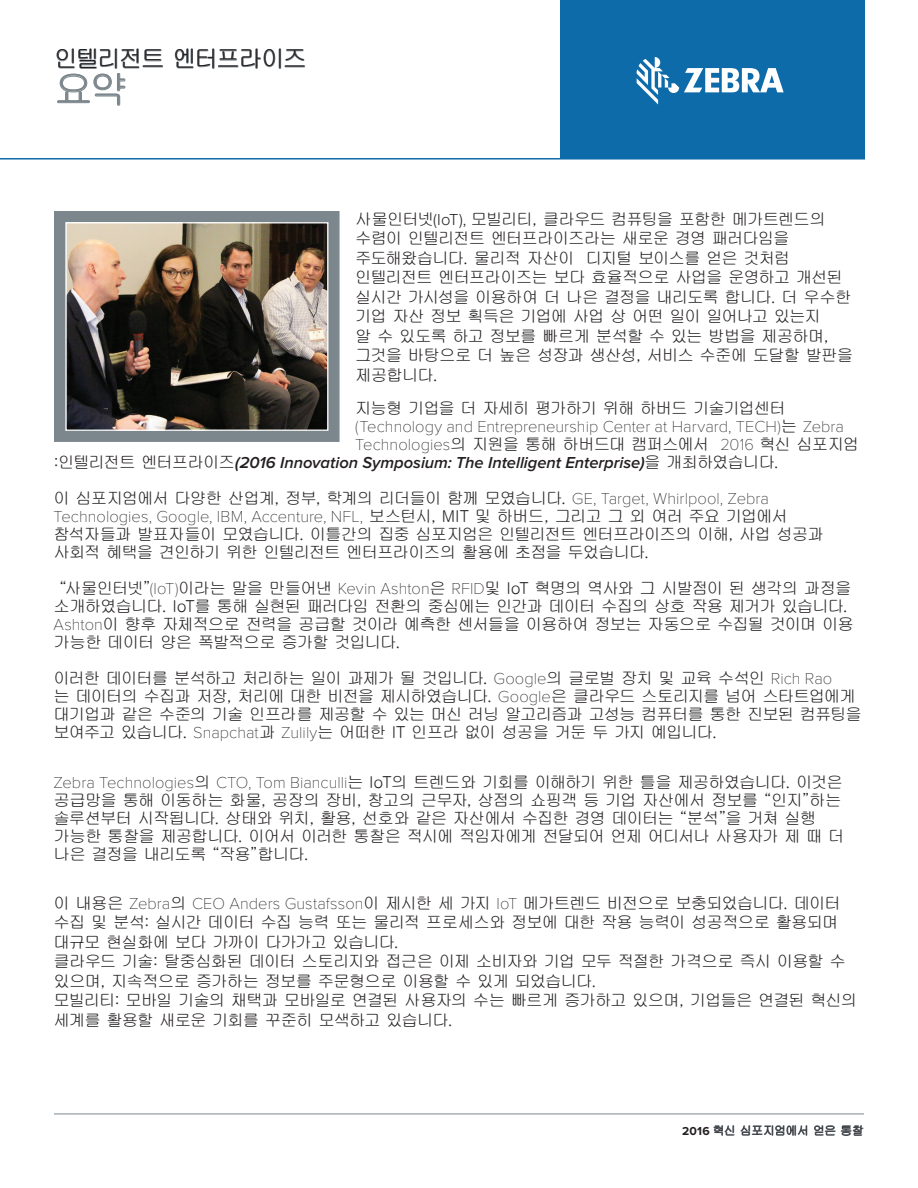
<style>
.page{position:relative;width:918px;height:1188px;background:#fff}
.page>*{position:absolute;margin:0;border:0;box-sizing:border-box;transform-origin:0 0}
.t1{font:39px "Gulim";color:#7c868d}
.t2{font:24px "Gulim";letter-spacing:-.09em;color:#231f20}
.t3{font:16.5px/19.5px "Gulim";letter-spacing:-.07em;color:#231f20}
.t4{font:100 16.5px "Proxima Nova T";letter-spacing:.005em;color:#231f20}
.t5{font:italic 600 16.5px "Proxima Nova";letter-spacing:-.005em;color:#231f20}
.t6{font:12px "Gulim";letter-spacing:-.055em;color:#231f20}
.s1{font-family:"Proxima Nova";font-weight:300}
.s2{font-family:"Gulim";font-weight:400}
.s3{font-family:"Proxima Nova T";font-weight:100}
.s4{font-family:"Gulim";font-weight:400;font-style:normal}
.s5{font-family:"Proxima Nova";font-weight:700}
</style>
<div class="page">
<svg style="left:713px;top:1125px;width:95px;height:11px"></svg>
<svg style="left:814px;top:1125px;width:50px;height:11px"></svg>
<hr style="left:54px;top:1114px;width:810px;height:1px;background:#7c868d">
<div style="left:54px;top:211px;width:286px;height:231px;background:#7c868d;border:1px solid #7c868d"></div>
<img style="left:67px;top:224px;width:259px;height:205px">
<div style="left:65px;top:222px;width:263px;height:209px;border:1px solid #fff"></div>
<div style="left:561px;top:0;width:304px;height:158px;background:#0e6baa"></div>
<svg style="left:637px;top:57px;width:147px;height:47px"></svg>
<svg style="left:175px;top:48px;width:130px;height:21px"></svg>
<svg style="left:56px;top:48px;width:107px;height:58px"></svg>
<hr style="left:0;top:158px;width:865px;height:2px;background:#0e6baa">
<h2 class="t2" style="left:54px;top:47px;width:254px">인텔리전트 엔터프라이즈</h2>
<h1 class="t1" style="left:54px;top:70px;width:76px">요약</h1>
<p class="t3" style="left:355px;top:209px;width:500px">사물인터넷<span class="s1">(IoT),</span> 모빌리티, 클라우드 컴퓨팅을 포함한 메가트렌드의 수렴이 인텔리전트 엔터프라이즈라는 새로운 경영 패러다임을 주도해왔습니다. 물리적 자산이 디지털 보이스를 얻은 것처럼 인텔리전트 엔터프라이즈는 보다 효율적으로 사업을 운영하고 개선된 실시간 가시성을 이용하여 더 나은 결정을 내리도록 합니다. 더 우수한 기업 자산 정보 획득은 기업에 사업 상 어떤 일이 일어나고 있는지<br>알 수 있도록 하고 정보를 빠르게 분석할 수 있는 방법을 제공하며, 그것을 바탕으로 더 높은 성장과 생산성, 서비스 수준에 도달할 발판을 제공합니다.</p>
<p class="t3" style="left:355px;top:399px;width:432px">지능형 기업을 더 자세히 평가하기 위해 하버드 기술기업센터</p>
<p class="t4" style="left:355px;top:414px;width:490px">(Technology and Entrepreneurship Center at Harvard, TECH)<span class="s2">는</span> Zebra</p>
<p class="t3" style="left:355px;top:435px;width:506px"><span class="s3">Technologies</span>의 지원을 통해 하버드대 캠퍼스에서 <span class="s3">2016</span> 혁신 심포지엄</p>
<p class="t5" style="left:54px;top:455px;width:727px"><span class="s4">:인텔리전트 엔터프라이즈</span>(2016 Innovation Symposium: The Intelligent Enterprise)<span class="s4">을 개최하였습니다.</span></p>
<p class="t3" style="left:54px;top:489px;width:717px">이 심포지엄에서 다양한 산업계, 정부, 학계의 리더들이 함께 모였습니다. <span class="s3">GE, Target, Whirlpool, Zebra</span></p>
<p class="t4" style="left:54px;top:504px;width:736px">Technologies, Google, IBM, Accenture, NFL, <span class="s2">보스턴시, MIT 및 하버드, 그리고 그 외 여러 주요 기업에서</span></p>
<p class="t3" style="left:54px;top:525px;width:772px;line-height:18px">참석자들과 발표자들이 모였습니다. 이틀간의 집중 심포지엄은 인텔리전트 엔터프라이즈의 이해, 사업 성공과 사회적 혜택을 견인하기 위한 인텔리전트 엔터프라이즈의 활용에 초점을 두었습니다.</p>
<p class="t3" style="left:54px;top:579px;width:802px;line-height:18px;text-indent:5px">“사물인터넷”<span class="s3">(IoT)</span>이라는 말을 만들어낸 <span class="s3">Kevin Ashton</span>은 <span class="s3">RFID</span>및 IoT 혁명의 역사와 그 시발점이 된 생각의 과정을 소개하였습니다. IoT를 통해 실현된 패러다임 전환의 중심에는 인간과 데이터 수집의 상호 작용 제거가 있습니다.<br><span class="s3">Ashton</span>이 향후 자체적으로 전력을 공급할 것이라 예측한 센서들을 이용하여 정보는 자동으로 수집될 것이며 이용 가능한 데이터 양은 폭발적으로 증가할 것입니다.</p>
<p class="t3" style="left:54px;top:669px;width:810px;line-height:18px">이러한 데이터를 분석하고 처리하는 일이 과제가 될 것입니다. <span class="s3">Google</span>의 글로벌 장치 및 교육 수석인 <span class="s3">Rich Rao<br></span>는 데이터의 수집과 저장, 처리에 대한 비전을 제시하였습니다. <span class="s3">Google</span>은 클라우드 스토리지를 넘어 스타트업에게 대기업과 같은 수준의 기술 인프라를 제공할 수 있는 머신 러닝 알고리즘과 고성능 컴퓨터를 통한 진보된 컴퓨팅을 보여주고 있습니다. <span class="s3">Snapchat</span>과 <span class="s3">Zulily</span>는 어떠한 IT 인프라 없이 성공을 거둔 두 가지 예입니다.</p>
<p class="t4" style="left:54px;top:770px;width:791px">Zebra Technologies<span class="s2">의</span> CTO, Tom Bianculli<span class="s2">는 IoT의 트렌드와 기회를 이해하기 위한 틀을 제공하였습니다. 이것은</span></p>
<p class="t3" style="left:54px;top:791px;width:793px;line-height:18px">공급망을 통해 이동하는 화물, 공장의 장비, 창고의 근무자, 상점의 쇼핑객 등 기업 자산에서 정보를 “인지”하는 솔루션부터 시작됩니다. 상태와 위치, 활용, 선호와 같은 자산에서 수집한 경영 데이터는 “분석”을 거쳐 실행 가능한 통찰을 제공합니다. 이어서 이러한 통찰은 적시에 적임자에게 전달되어 언제 어디서나 사용자가 제 때 더 나은 결정을 내리도록 “작용”합니다.</p>
<p class="t3" style="left:54px;top:893px;width:805px">이 내용은 <span class="s3">Zebra</span>의 <span class="s3">CEO Anders Gustafsson</span>이 제시한 세 가지 <span class="s3">IoT</span> 메가트렌드 비전으로 보충되었습니다. 데이터 수집 및 분석: 실시간 데이터 수집 능력 또는 물리적 프로세스와 정보에 대한 작용 능력이 성공적으로 활용되며 대규모 현실화에 보다 가까이 다가가고 있습니다.<br>클라우드 기술: 탈중심화된 데이터 스토리지와 접근은 이제 소비자와 기업 모두 적절한 가격으로 즉시 이용할 수 있으며, 지속적으로 증가하는 정보를 주문형으로 이용할 수 있게 되었습니다.<br>모빌리티: 모바일 기술의 채택과 모바일로 연결된 사용자의 수는 빠르게 증가하고 있으며, 기업들은 연결된 혁신의 세계를 활용할 새로운 기회를 꾸준히 모색하고 있습니다.</p>
<p class="t6" style="left:682px;top:1124px;width:183px"><span class="s5">2016</span> 혁신 심포지엄에서 얻은 통찰</p>
</div>
